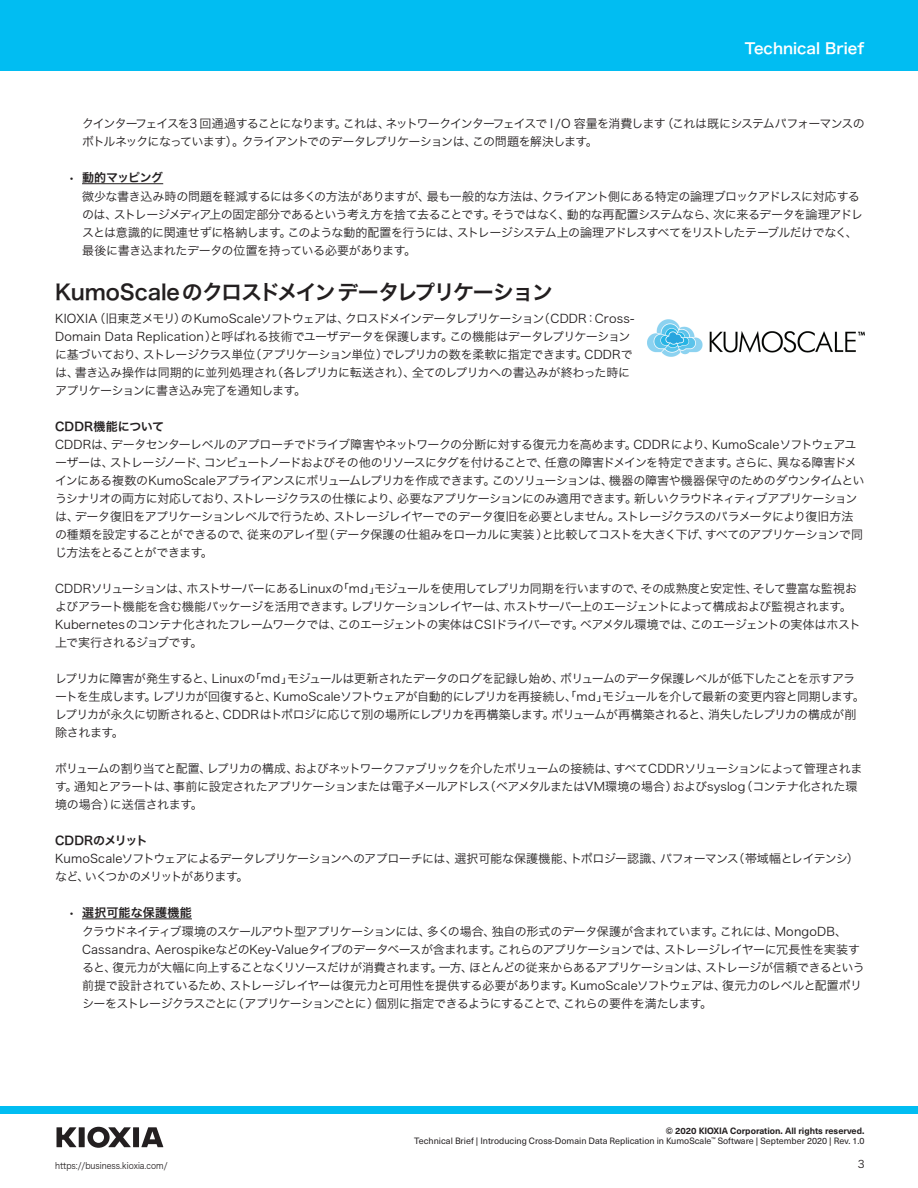
<style>
.page{position:relative;width:918px;height:1188px;background:#fff}
.page>*{position:absolute;margin:0;border:0;box-sizing:border-box;transform-origin:0 0}
.t1{font:21px "Hira Kaku Pro W6";letter-spacing:-.045em;color:#231f20}
.t2{font:15px "Hira Kaku Pro W6";color:#fff}
.t3{font:12px/18px "Hira Kaku Pro W3";letter-spacing:-.045em;color:#231f20}
.t4{font:12px/18px "Hira Kaku Pro W3";letter-spacing:-.07em;color:#231f20}
.t5{font:12px "Hira Kaku Pro W6";color:#231f20}
.t6{font:12px "Hira Kaku Pro W6";letter-spacing:.02em;color:#231f20}
.t7{font:12px "Hira Kaku Pro W6";letter-spacing:-.045em;color:#231f20}
.t8{font:12px "Hira Kaku Pro W6";letter-spacing:-.035em;color:#231f20}
.t9{font:10.5px "Hira Kaku Pro W3";color:#231f20}
.t10{font:9px/10.8px "Neue Haas Unica W1 G";color:#231f20;text-align:right}
.t11{font:9px "Hira Kaku Pro W3";color:#231f20;scale:.89 1}
.s1{font-weight:700}
</style>
<div class="page">
<div style="left:0;top:1106px;width:918px;height:8px;background:#01bdf2"></div>
<div style="left:0;top:0;width:918px;height:71px;background:#01bdf2"></div>
<svg style="left:57px;top:1127px;width:106px;height:21px"></svg>
<hr style="left:82px;top:183px;width:81px;height:1px;background:#231f20">
<hr style="left:82px;top:919px;width:110px;height:1px;background:#231f20">
<img style="left:647px;top:319px;width:217px;height:38px">
<p class="t2" style="left:745px;top:35px;width:121px">Technical Brief</p>
<p class="t4" style="left:82px;top:114px;width:784px">クインターフェイスを3 回通過することになります。これは、ネットワークインターフェイスで I /O 容量を消費します（これは既にシステムパフォーマンスのボトルネックになっています）。クライアントでのデータレプリケーションは、この問題を解決します。</p>
<p class="t8" style="left:69px;top:167px;width:96px">• 動的マッピング</p>
<p class="t3" style="left:82px;top:186px;width:782px">微少な書き込み時の問題を軽減するには多くの方法がありますが、最も一般的な方法は、クライアント側にある特定の論理ブロックアドレスに対応するのは、ストレージメディア上の固定部分であるという考え方を捨て去ることです。そうではなく、動的な再配置システムなら、次に来るデータを論理アドレスとは意識的に関連せずに格納します。このような動的配置を行うには、ストレージシステム上の論理アドレスすべてをリストしたテーブルだけでなく、最後に書き込まれたデータの位置を持っている必要があります。</p>
<h1 class="t1" style="left:55px;top:273px;width:499px">KumoScaleのクロスドメインデータレプリケーション</h1>
<p class="t3" style="left:55px;top:309px;width:581px">KIOXIA（旧東芝メモリ）のKumoScaleソフトウェアは、クロスドメインデータレプリケーション（CDDR：Cross-Domain Data Replication）と呼ばれる技術でユーザデータを保護します。この機能はデータレプリケーションに基づいており、ストレージクラス単位（アプリケーション単位）でレプリカの数を柔軟に指定できます。CDDRでは、書き込み操作は同期的に並列処理され（各レプリカに転送され）、全てのレプリカへの書込みが終わった時にアプリケーションに書き込み完了を通知します。</p>
<p class="t5" style="left:55px;top:416px;width:111px">CDDR機能について</p>
<p class="t3" style="left:55px;top:435px;width:811px">CDDRは、データセンターレベルのアプローチでドライブ障害やネットワークの分断に対する復元力を高めます。CDDRにより、KumoScaleソフトウェアユーザーは、ストレージノード、コンピュートノードおよびその他のリソースにタグを付けることで、任意の障害ドメインを特定できます。さらに、異なる障害ドメインにある複数のKumoScaleアプライアンスにボリュームレプリカを作成できます。このソリューションは、機器の障害や機器保守のためのダウンタイムというシナリオの両方に対応しており、ストレージクラスの仕様により、必要なアプリケーションにのみ適用できます。新しいクラウドネィティブアプリケーションは、データ復旧をアプリケーションレベルで行うため、ストレージレイヤーでのデータ復旧を必要としません。ストレージクラスのパラメータにより復旧方法の種類を設定することができるので、従来のアレイ型（データ保護の仕組みをローカルに実装）と比較してコストを大きく下げ、すべてのアプリケーションで同じ方法をとることができます。</p>
<p class="t3" style="left:55px;top:579px;width:807px">CDDRソリューションは、ホストサーバーにあるLinuxの「md」モジュールを使用してレプリカ同期を行いますので、その成熟度と安定性、そして豊富な監視およびアラート機能を含む機能パッケージを活用できます。レプリケーションレイヤーは、ホストサーバー上のエージェントによって構成および監視されます。Kubernetesのコンテナ化されたフレームワークでは、このエージェントの実体はCSIドライバーです。ベアメタル環境では、このエージェントの実体はホスト上で実行されるジョブです。</p>
<p class="t3" style="left:55px;top:669px;width:811px">レプリカに障害が発生すると、Linuxの「md」モジュールは更新されたデータのログを記録し始め、ボリュームのデータ保護レベルが低下したことを示すアラートを生成します。レプリカが回復すると、KumoScaleソフトウェアが自動的にレプリカを再接続し、「md」モジュールを介して最新の変更内容と同期します。レプリカが永久に切断されると、CDDRはトポロジに応じて別の場所にレプリカを再構築します。ボリュームが再構築されると、消失したレプリカの構成が削除されます。</p>
<p class="t3" style="left:55px;top:759px;width:809px">ボリュームの割り当てと配置、レプリカの構成、およびネットワークファブリックを介したボリュームの接続は、すべてCDDRソリューションによって管理されます。通知とアラートは、事前に設定されたアプリケーションまたは電子メールアドレス（ベアメタルまたはVM環境の場合）およびsyslog（コンテナ化された環境の場合）に送信されます。</p>
<p class="t7" style="left:55px;top:830px;width:94px">CDDRのメリット</p>
<p class="t3" style="left:55px;top:849px;width:805px">KumoScaleソフトウェアによるデータレプリケーションへのアプローチには、選択可能な保護機能、トポロジー認識、パフォーマンス（帯域幅とレイテンシ）など、いくつかのメリットがあります。</p>
<p class="t6" style="left:69px;top:902px;width:125px">• 選択可能な保護機能</p>
<p class="t3" style="left:82px;top:922px;width:784px">クラウドネイティブ環境のスケールアウト型アプリケーションには、多くの場合、独自の形式のデータ保護が含まれています。これには、MongoDB、Cassandra、AerospikeなどのKey-Valueタイプのデータベースが含まれます。これらのアプリケーションでは、ストレージレイヤーに冗長性を実装すると、復元力が大幅に向上することなくリソースだけが消費されます。一方、ほとんどの従来からあるアプリケーションは、ストレージが信頼できるという前提で設計されているため、ストレージレイヤーは復元力と可用性を提供する必要があります。KumoScaleソフトウェアは、復元力のレベルと配置ポリシーをストレージクラスごとに（アプリケーションごとに）個別に指定できるようにすることで、これらの要件を満たします。</p>
<p class="t10" style="left:414px;top:1125px;width:452px"><span class="s1">© 2020 KIOXIA Corporation. All rights reserved.<br></span>Technical Brief | Introducing Cross-Domain Data Replication in KumoScale<sup>™</sup> Software | September 2020 | Rev. 1.0</p>
<p class="t11" style="left:55px;top:1158px;width:128px">https://business.kioxia.com/</p>
<p class="t9" style="left:858px;top:1155px;width:8px">3</p>
</div>
